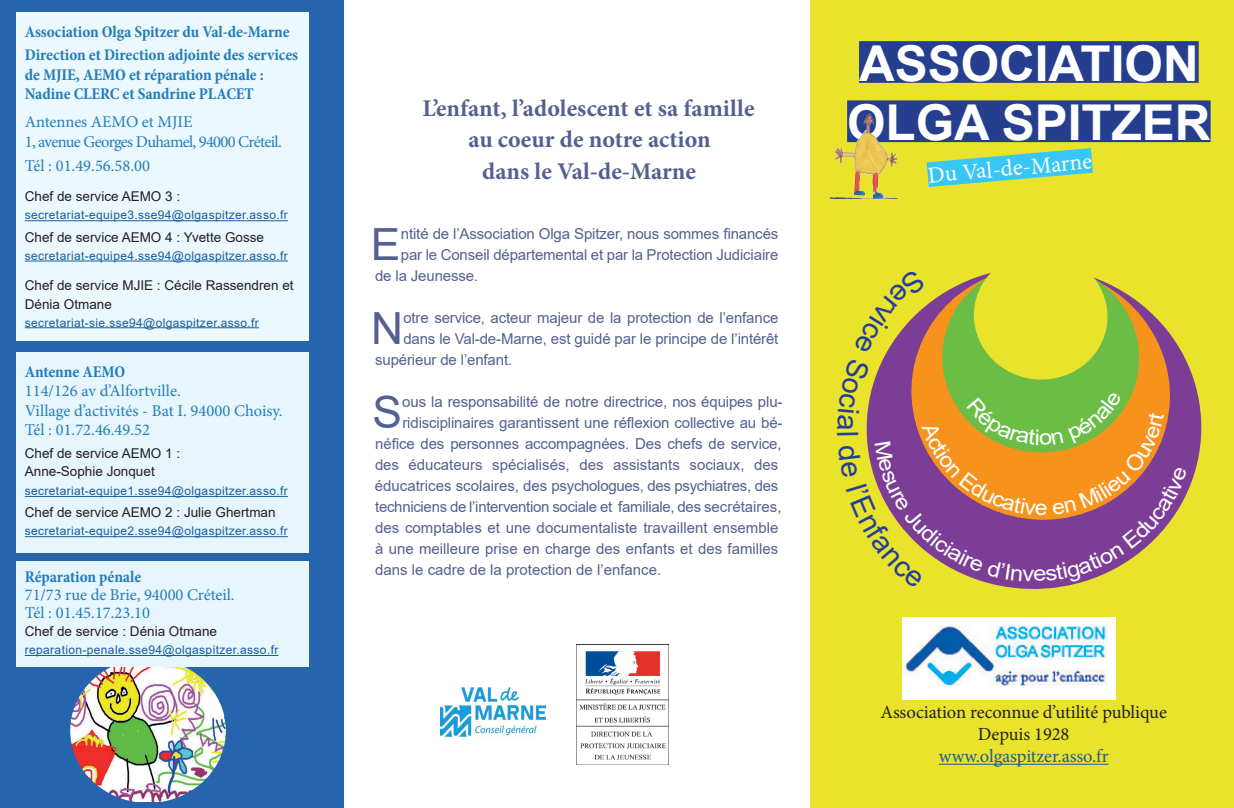
<style>
.page{position:relative;width:1234px;height:808px;background:#fff}
.page>*{position:absolute;margin:0;border:0;box-sizing:border-box;transform-origin:0 0}
.t1{font:700 49.35px "Arial";color:#fff}
.t2{font:44.4px "Arial";color:#536090}
.t3{font:700 24px "Minion Pro";color:#536090}
.t4{font:23.1px "Minion Pro";color:#fff}
.t5{font:18.6px "Minion Pro";letter-spacing:-.005em;color:#231f20}
.t6{font:18.6px "Minion Pro";letter-spacing:-.005em;color:#175d9e}
.t7{font:700 condensed 16.5px/19.5px "Minion Pro";letter-spacing:-.005em;color:#237dba}
.t8{font:16.5px "Minion Pro";letter-spacing:-.005em;color:#237dba}
.t9{font:16.5px "Minion Pro";letter-spacing:-.04em;color:#237dba}
.t10{font:15px "Arial";letter-spacing:-.01em;color:#536090}
.t11{font:13.5px/18px "Arial";color:#231f20}
.t12{font:12px "Arial";letter-spacing:.03em;color:#175d9e}
</style>
<div class="page">
<div style="left:0;top:0;width:344px;height:808px;background:#2664ae"></div>
<div style="left:810px;top:0;width:423px;height:808px;background:#e9e32c"></div>
<div style="left:858px;top:41px;width:340px;height:42px;background:#253f8e"></div>
<div style="left:847px;top:100px;width:363px;height:42px;background:#253f8e"></div>
<svg style="left:900px;top:142px;width:218px;height:45px"></svg>
<img style="left:830px;top:110px;width:68px;height:88px">
<svg style="left:1187px;top:363px;width:15px;height:130px;fill:#7c3d97"></svg>
<hr style="left:938px;top:764px;width:170px;height:1px;background:#175d9e">
<img style="left:440px;top:687px;width:106px;height:51px">
<img style="left:576px;top:644px;width:92px;height:121px">
<div style="left:16px;top:12px;width:292px;height:328px;background:#ebf8fd"></div>
<hr style="left:25px;top:220px;width:263px;height:1px;background:#175d9e">
<hr style="left:25px;top:261px;width:263px;height:1px;background:#175d9e">
<hr style="left:25px;top:327px;width:234px;height:1px;background:#175d9e">
<div style="left:16px;top:352px;width:292px;height:201px;background:#e6f6fc"></div>
<hr style="left:25px;top:496px;width:263px;height:1px;background:#175d9e">
<hr style="left:25px;top:536px;width:263px;height:1px;background:#175d9e">
<img style="left:70px;top:667px;width:156px;height:135px">
<img style="left:902px;top:617px;width:212px;height:82px">
<div style="left:16px;top:562px;width:292px;height:105px;background:#e6f6fc"></div>
<hr style="left:25px;top:655px;width:253px;height:1px;background:#175d9e">
<svg style="left:866px;top:273px;width:321px;height:316px"></svg>
<p class="t7" style="left:25px;top:22px;width:266px">Association Olga Spitzer du Val-de-Marne</p>
<p class="t7" style="left:25px;top:45px;width:275px">Direction et Direction adjointe des services de MJIE, AEMO et réparation pénale :<br>Nadine CLERC et Sandrine PLACET</p>
<p class="t8" style="left:25px;top:111px;width:169px">Antennes AEMO et MJIE</p>
<p class="t9" style="left:25px;top:131px;width:258px">1, avenue Georges Duhamel, 94000 Créteil.</p>
<p class="t8" style="left:25px;top:154px;width:127px">Tél : 01.49.56.58.00</p>
<p class="t11" style="left:25px;top:188px;width:157px">Chef de service AEMO 3 :</p>
<p class="t12" style="left:25px;top:207px;width:264px">secretariat-equipe3.sse94@olgaspitzer.asso.fr</p>
<p class="t11" style="left:25px;top:228px;width:241px">Chef de service AEMO 4 : Yvette Gosse</p>
<p class="t12" style="left:25px;top:247px;width:264px">secretariat-equipe4.sse94@olgaspitzer.asso.fr</p>
<p class="t11" style="left:25px;top:277px;width:270px">Chef de service MJIE : Cécile Rassendren et<br>Dénia Otmane</p>
<p class="t12" style="left:25px;top:314px;width:235px">secretariat-sie.sse94@olgaspitzer.asso.fr</p>
<p class="t7" style="left:25px;top:362px;width:102px">Antenne AEMO</p>
<p class="t8" style="left:25px;top:380px;width:157px">114/126 av d’Alfortville.</p>
<p class="t8" style="left:25px;top:400px;width:259px">Village d’activités - Bat I. 94000 Choisy.</p>
<p class="t8" style="left:25px;top:419px;width:127px">Tél : 01.72.46.49.52</p>
<p class="t11" style="left:25px;top:444px;width:157px">Chef de service AEMO 1 :</p>
<p class="t11" style="left:25px;top:462px;width:131px">Anne-Sophie Jonquet</p>
<p class="t12" style="left:25px;top:483px;width:264px">secretariat-equipe1.sse94@olgaspitzer.asso.fr</p>
<p class="t11" style="left:25px;top:504px;width:252px">Chef de service AEMO 2 : Julie Ghertman</p>
<p class="t12" style="left:25px;top:523px;width:264px">secretariat-equipe2.sse94@olgaspitzer.asso.fr</p>
<p class="t7" style="left:25px;top:567px;width:118px">Réparation pénale</p>
<p class="t8" style="left:25px;top:584px;width:211px">71/73 rue de Brie, 94000 Créteil.</p>
<p class="t8" style="left:25px;top:602px;width:127px">Tél : 01.45.17.23.10</p>
<p class="t11" style="left:25px;top:622px;width:194px">Chef de service : Dénia Otmane</p>
<p class="t12" style="left:25px;top:642px;width:255px">reparation-penale.sse94@olgaspitzer.asso.fr</p>
<p class="t3" style="left:422px;top:91px;width:333px">L’enfant, l’adolescent et sa famille</p>
<p class="t3" style="left:468px;top:123px;width:244px">au coeur de notre action</p>
<p class="t3" style="left:482px;top:154px;width:215px">dans le Val-de-Marne</p>
<p class="t2" style="left:371px;top:213px;width:31px">E</p>
<p class="t10" style="left:401px;top:223px;width:379px">ntité de l’Association Olga Spitzer, nous sommes financés</p>
<p class="t10" style="left:401px;top:244px;width:379px">par le Conseil départemental et par la Protection Judiciaire</p>
<p class="t10" style="left:375px;top:265px;width:104px">de la Jeunesse.</p>
<p class="t2" style="left:371px;top:298px;width:34px">N</p>
<p class="t10" style="left:403px;top:307px;width:376px">otre service, acteur majeur de la protection de l’enfance</p>
<p class="t10" style="left:403px;top:328px;width:376px">dans le Val-de-Marne, est guidé par le principe de l’intérêt</p>
<p class="t10" style="left:375px;top:349px;width:138px">supérieur de l’enfant.</p>
<p class="t2" style="left:372px;top:382px;width:31px">S</p>
<p class="t10" style="left:402px;top:391px;width:382px">ous la responsabilité de notre directrice, nos équipes plu-</p>
<p class="t10" style="left:402px;top:412px;width:381px">ridisciplinaires garantissent une réflexion collective au bé-</p>
<p class="t10" style="left:375px;top:433px;width:407px">néfice des personnes accompagnées. Des chefs de service,</p>
<p class="t10" style="left:375px;top:454px;width:404px">des éducateurs spécialisés, des assistants sociaux, des</p>
<p class="t10" style="left:375px;top:475px;width:405px">éducatrices scolaires, des psychologues, des psychiatres, des</p>
<p class="t10" style="left:375px;top:496px;width:408px">techniciens de l’intervention sociale et familiale, des secrétaires,</p>
<p class="t10" style="left:375px;top:517px;width:405px">des comptables et une documentaliste travaillent ensemble</p>
<p class="t10" style="left:375px;top:538px;width:405px">à une meilleure prise en charge des enfants et des familles</p>
<p class="t10" style="left:375px;top:559px;width:287px">dans le cadre de la protection de l’enfance.</p>
<p class="t1" style="left:858px;top:28px;width:341px">ASSOCIATION</p>
<p class="t1" style="left:847px;top:88px;width:365px">OLGA SPITZER</p>
<p class="t4" style="left:926px;top:160px;width:166px;rotate:-5deg">Du Val-de-Marne</p>
<p class="t5" style="left:880px;top:699px;width:288px">Association reconnue d’utilité publique</p>
<p class="t5" style="left:977px;top:722px;width:93px">Depuis 1928</p>
<p class="t6" style="left:938px;top:744px;width:171px">www.olgaspitzer.asso.fr</p>
</div>
